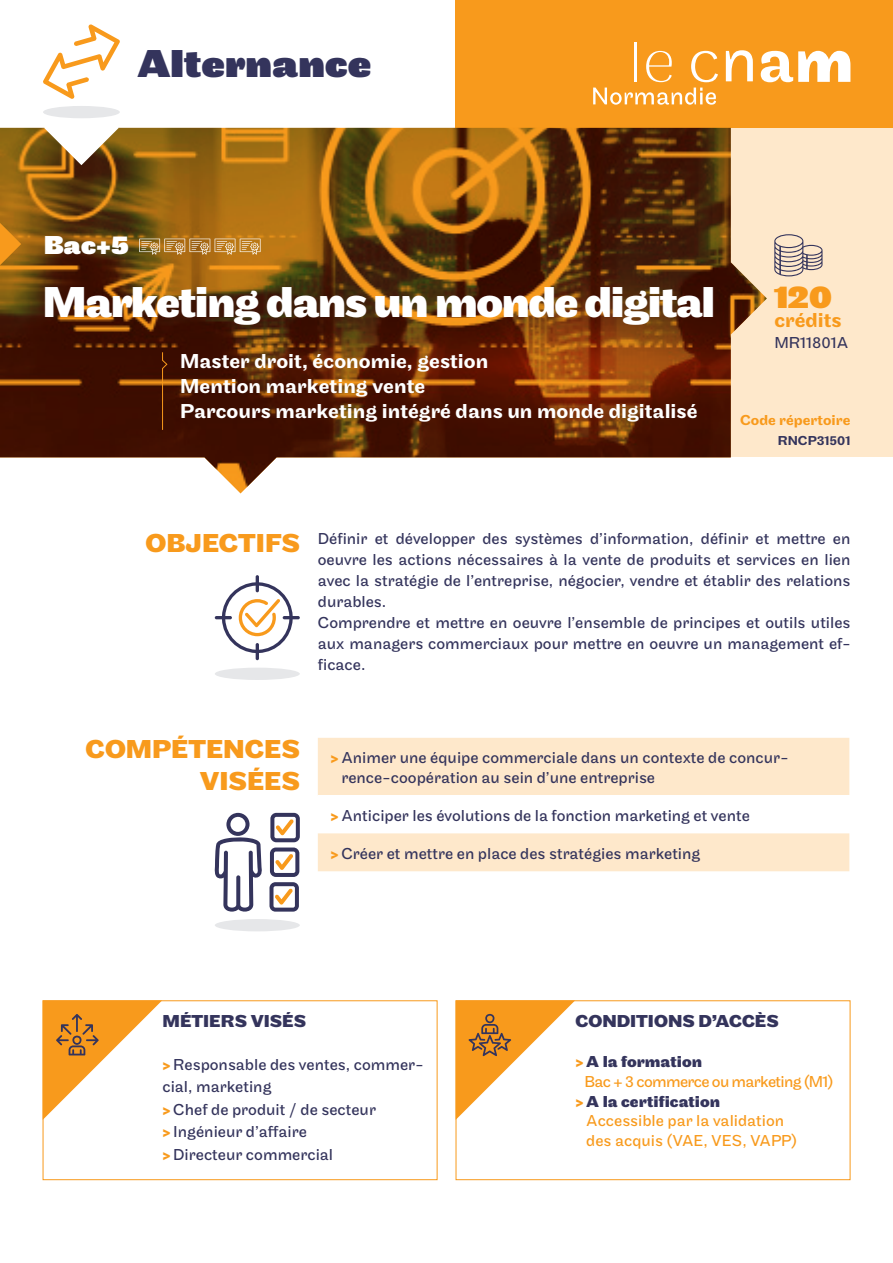
<style>
.page{position:relative;width:893px;height:1263px;background:#fff}
.page>*{position:absolute;margin:0;border:0;box-sizing:border-box;transform-origin:0 0}
.t1{font:700 45px "Maple";letter-spacing:-.04em;color:#fff}
.t2{font:900 40.5px "Maple";color:#34345c}
.t3{font:900 33px "Maple";color:#f89a1c}
.t4{font:700 27px "Maple";color:#f89a1c}
.t5{font:900 27px "Maple";color:#fff}
.t6{font:500 21px "Maple";color:#fff}
.t7{font:500 21px "Maple";color:#f89a1c}
.t8{font:700 18px "Maple";color:#34345c}
.t9{font:16.5px/21px "Maple";color:#34345c}
.t10{font:16.5px/19.8px "Maple";color:#f89a1c}
.t11{font:16.5px "Maple";letter-spacing:-.04em;color:#f89a1c}
.t12{font:700 16.5px "Maple";color:#34345c}
.t13{font:500 15px "Maple";color:#f89a1c}
.t14{font:500 13.5px "Maple";color:#34345c}
.s1{font-weight:700;color:#f89a1c}
.s2{color:#f89a1c}
.s3{font-weight:700}
.s4{font-weight:700;color:#34345c}
</style>
<div class="page">
<div style="left:215px;top:668px;width:85px;height:12px;background:#e6e7e9;border-radius:50%"></div>
<div style="left:731px;top:128px;width:162px;height:329px;background:#fee8cb"></div>
<div style="left:455px;top:0;width:438px;height:128px;background:#f89a1c"></div>
<img style="left:0;top:128px;width:767px;height:365px">
<svg style="left:162px;top:351px;width:6px;height:80px"></svg>
<div style="left:43px;top:1000px;width:394px;height:180px;border:1px solid #f89a1c"></div>
<div style="left:318px;top:738px;width:531px;height:133px;background:#fee8cb"></div>
<div style="left:318px;top:795px;width:531px;height:38px;background:#fff"></div>
<svg style="left:646px;top:51px;width:26px;height:31px"></svg>
<hr style="left:634px;top:43px;width:2px;height:39px;background:#fff">
<svg style="left:691px;top:51px;width:27px;height:31px"></svg>
<svg style="left:726px;top:50px;width:27px;height:31px"></svg>
<svg style="left:761px;top:51px;width:89px;height:31px"></svg>
<svg style="left:593px;top:88px;width:123px;height:17px"></svg>
<svg style="left:215px;top:575px;width:85px;height:85px"></svg>
<svg style="left:214px;top:813px;width:86px;height:99px"></svg>
<svg style="left:774px;top:234px;width:48px;height:42px"></svg>
<div style="left:456px;top:1000px;width:394px;height:180px;border:1px solid #f89a1c"></div>
<svg style="left:43px;top:1000px;width:119px;height:120px"></svg>
<svg style="left:456px;top:1000px;width:119px;height:120px"></svg>
<svg style="left:0;top:223px;width:21px;height:42px"></svg>
<div style="left:215px;top:919px;width:85px;height:12px;background:#e6e7e9;border-radius:50%"></div>
<svg style="left:43px;top:24px;width:77px;height:141px"></svg>
<div style="left:43px;top:106px;width:77px;height:12px;background:#e6e7e9;border-radius:50%"></div>
<svg style="left:139px;top:239px;width:122px;height:16px;background:#bc8e49"></svg>
<p class="t2" style="left:137px;top:38px;width:236px">Alternance</p>
<p class="t5" style="left:44px;top:228px;width:86px">Bac+5</p>
<p class="t1" style="left:43px;top:274px;width:675px">Marketing dans un monde digital</p>
<p class="t6" style="left:180px;top:349px;width:310px">Master droit, économie, gestion</p>
<p class="t6" style="left:180px;top:374px;width:247px">Mention marketing vente</p>
<p class="t6" style="left:180px;top:399px;width:519px">Parcours marketing intégré dans un monde digitalisé</p>
<p class="t3" style="left:774px;top:276px;width:59px">120</p>
<p class="t7" style="left:774px;top:308px;width:69px">crédits</p>
<p class="t9" style="left:774px;top:333px;width:76px">MR11801A</p>
<p class="t13" style="left:740px;top:412px;width:112px">Code répertoire</p>
<p class="t14" style="left:778px;top:433px;width:74px">RNCP31501</p>
<p class="t4" style="left:146px;top:526px;width:156px">OBJECTIFS</p>
<p class="t9" style="left:318px;top:528px;width:534px;text-align:justify">Définir et développer des systèmes d’information, définir et mettre en oeuvre les actions nécessaires à la vente de produits et services en lien avec la stratégie de l’entreprise, négocier, vendre et établir des relations durables.</p>
<p class="t9" style="left:318px;top:612px;width:534px;text-align:justify">Comprendre et mettre en oeuvre l’ensemble de principes et outils utiles aux managers commerciaux pour mettre en oeuvre un management ef&shy;ficace.</p>
<p class="t4" style="left:86px;top:732px;width:216px">COMPÉTENCES</p>
<p class="t4" style="left:200px;top:765px;width:101px">VISÉES</p>
<p class="t9" style="left:341px;top:748px;width:449px;line-height:19.8px;text-indent:-11px"><span class="s1">&gt;</span> Animer une équipe commerciale dans un contexte de concur&shy;rence-coopération au sein d’une entreprise</p>
<p class="t9" style="left:331px;top:805px;width:421px"><span class="s1">&gt;</span> Anticiper les évolutions de la fonction marketing et vente</p>
<p class="t9" style="left:331px;top:843px;width:371px"><span class="s1">&gt;</span> Créer et mettre en place des stratégies marketing</p>
<p class="t8" style="left:162px;top:1010px;width:145px">MÉTIERS VISÉS</p>
<p class="t9" style="left:162px;top:1053px;width:263px;line-height:22.5px"><span class="s1">&gt;</span> Responsable des ventes, commer&shy;cial, marketing</p>
<p class="t9" style="left:162px;top:1099px;width:215px"><span class="s1">&gt;</span> Chef de produit / de secteur</p>
<p class="t9" style="left:162px;top:1122px;width:146px"><span class="s1">&gt;</span> Ingénieur d’affaire</p>
<p class="t9" style="left:162px;top:1144px;width:172px"><span class="s1">&gt;</span> Directeur commercial</p>
<p class="t8" style="left:575px;top:1010px;width:205px">CONDITIONS D’ACCÈS</p>
<p class="t12" style="left:575px;top:1051px;width:128px"><span class="s2">&gt;</span> A la formation</p>
<p class="t11" style="left:584px;top:1072px;width:251px">Bac + 3 commerce ou marketing (M1)</p>
<p class="t10" style="left:586px;top:1092px;width:213px;text-indent:-11px"><span class="s3">&gt;</span> <span class="s4">A la certification<br></span>Accessible par la validation des acquis (VAE, VES, VAPP)</p>
</div>
